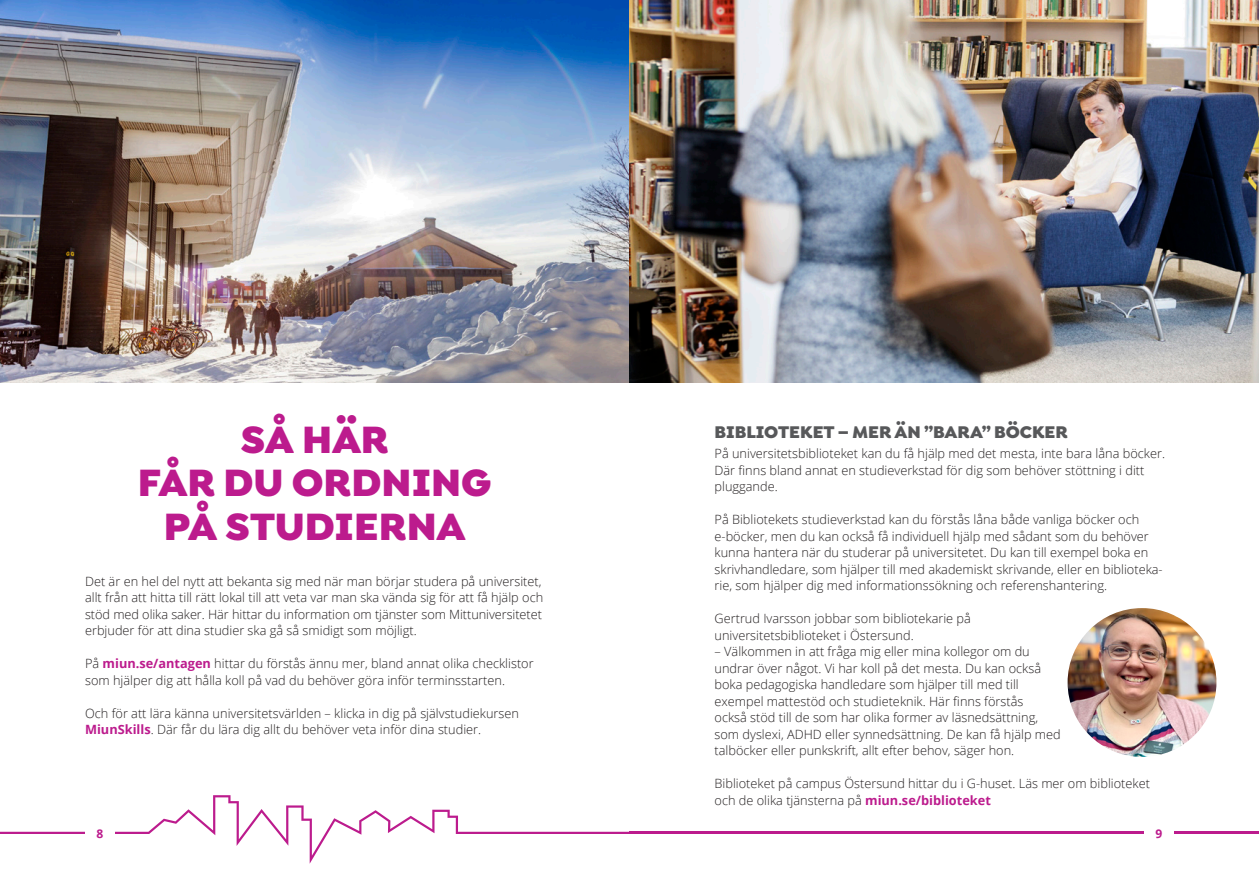
<style>
.page{position:relative;width:1259px;height:893px;background:#fff}
.page>*{position:absolute;margin:0;border:0;box-sizing:border-box;transform-origin:0 0}
.Rubrik_1{font:900 40.5px/43.5px "Isidora Sans Alt";letter-spacing:-.005em;color:#bc1b8d;text-align:center}
.Rubrik_2{font:900 18px "Isidora Sans Alt";color:#57585a}
.Bröd{font:300 12.75px/16.5px "Open Sans";color:#231f20}
.t1{font:700 12px "Open Sans";color:#bc1b8d}
.s1{font-weight:700;color:#bc1b8d}
</style>
<div class="page">
<svg style="left:0;top:795px;width:629px;height:69px"></svg>
<hr style="left:629px;top:832px;width:630px;height:2px;background:#bc1b8d">
<div style="left:1144px;top:818px;width:30px;height:30px;background:#fff"></div>
<div style="left:85px;top:818px;width:30px;height:30px;background:#fff"></div>
<img style="left:0;top:0;width:1259px;height:383px">
<img style="left:1067px;top:608px;width:149px;height:149px;border-radius:74px">
<p class="Rubrik_1" style="left:138px;top:417px;width:356px">SÅ HÄR<br>FÅR DU ORDNING<br>PÅ STUDIERNA</p>
<p class="Bröd" style="left:85px;top:572px;width:460px">Det är en hel del nytt att bekanta sig med när man börjar studera på universitet, allt från att hitta till rätt lokal till att veta var man ska vända sig för att få hjälp och stöd med olika saker. Här hittar du information om tjänster som Mittuniversitetet erbjuder för att dina studier ska gå så smidigt som möjligt.</p>
<p class="Bröd" style="left:85px;top:655px;width:450px">På <span class="s1">miun.se/antagen</span> hittar du förstås ännu mer, bland annat olika checklistor som hjälper dig att hålla koll på vad du behöver göra inför terminsstarten.</p>
<p class="Bröd" style="left:85px;top:704px;width:435px">Och för att lära känna universitetsvärlden – klicka in dig på självstudiekursen<br><span class="s1">MiunSkills</span>. Där får du lära dig allt du behöver veta inför dina studier.</p>
<p class="Rubrik_2" style="left:714px;top:420px;width:355px">BIBLIOTEKET – MER ÄN ”BARA” BÖCKER</p>
<p class="Bröd" style="left:714px;top:445px;width:452px">På universitetsbiblioteket kan du få hjälp med det mesta, inte bara låna böcker.<br>Där finns bland annat en studieverkstad för dig som behöver stöttning i ditt pluggande.</p>
<p class="Bröd" style="left:714px;top:511px;width:449px">På Bibliotekets studieverkstad kan du förstås låna både vanliga böcker och e-böcker, men du kan också få individuell hjälp med sådant som du behöver kunna hantera när du studerar på universitetet. Du kan till exempel boka en skrivhandledare, som hjälper till med akademiskt skrivande, eller en biblioteka&shy;rie, som hjälper dig med informationssökning och referenshantering.</p>
<p class="Bröd" style="left:714px;top:610px;width:258px">Gertrud Ivarsson jobbar som bibliotekarie på universitetsbiblioteket i Östersund.</p>
<p class="Bröd" style="left:714px;top:643px;width:348px">– Välkommen in att fråga mig eller mina kollegor om du undrar över något. Vi har koll på det mesta. Du kan också boka pedagogiska handledare som hjälper till med till exempel mattestöd och studieteknik. Här finns förstås<br>också stöd till de som har olika former av läsnedsättning, som dyslexi, ADHD eller synnedsättning. De kan få hjälp med talböcker eller punkskrift, allt efter behov, säger hon.</p>
<p class="Bröd" style="left:714px;top:775px;width:437px">Biblioteket på campus Östersund hittar du i G-huset. Läs mer om biblioteket och de olika tjänsterna på <span class="s1">miun.se/biblioteket</span></p>
<p class="t1" style="left:96px;top:825px;width:8px">8</p>
<p class="t1" style="left:1155px;top:825px;width:8px">9</p>
</div>
